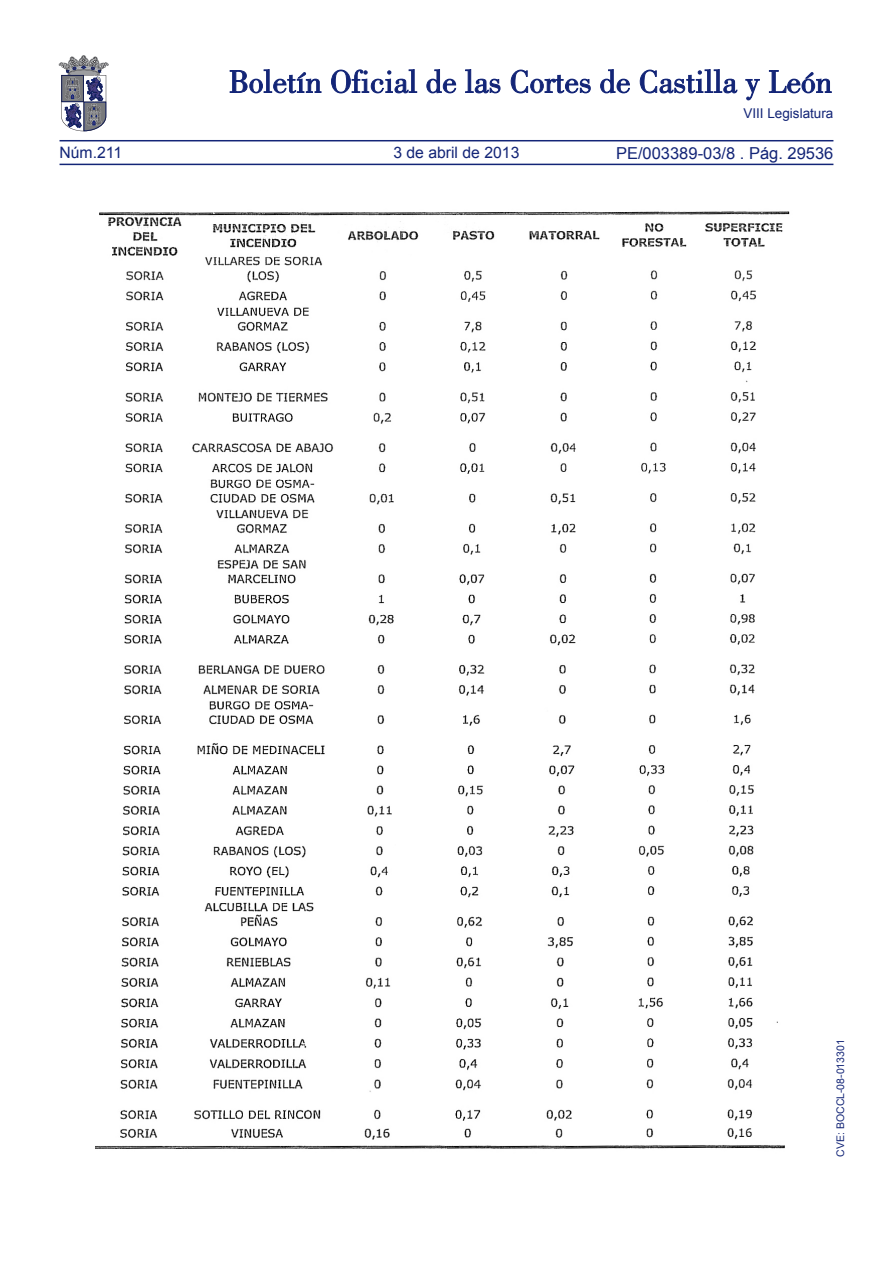
<style>
.page{position:relative;width:893px;height:1263px;background:#fff}
.page>*{position:absolute;margin:0;border:0;box-sizing:border-box;transform-origin:0 0}
.t1{font:16.5px "Arial";color:#132577}
.t2{font:15.75px "Arial";color:#132577}
.t3{font:13.5px "Arial";color:#132577}
.TEXTO_NORMAL{font:10.5px "Arial";color:#132577}
</style>
<div class="page">
<hr style="left:60px;top:164px;width:773px;height:1px;background:#132577">
<hr style="left:60px;top:140px;width:773px;height:1px;background:#132577">
<svg style="left:230px;top:69px;width:91px;height:24px"></svg>
<svg style="left:331px;top:69px;width:86px;height:24px"></svg>
<svg style="left:426px;top:69px;width:30px;height:24px"></svg>
<svg style="left:465px;top:69px;width:35px;height:24px"></svg>
<svg style="left:511px;top:70px;width:80px;height:23px"></svg>
<svg style="left:600px;top:69px;width:30px;height:24px"></svg>
<svg style="left:640px;top:69px;width:97px;height:24px"></svg>
<svg style="left:745px;top:79px;width:15px;height:21px"></svg>
<svg style="left:769px;top:70px;width:62px;height:23px"></svg>
<svg style="left:59px;top:55px;width:49px;height:76px"></svg>
<img style="left:95px;top:211px;width:695px;height:938px">
<p class="t2" style="left:60px;top:142px;width:64px">Núm.211</p>
<p class="t2" style="left:393px;top:142px;width:128px">3 de abril de 2013</p>
<p class="t3" style="left:743px;top:105px;width:92px">VIII Legislatura</p>
<p class="t1" style="left:616px;top:142px;width:219px">PE/003389-03/8 . Pág. 29536</p>
<p class="TEXTO_NORMAL" style="left:834px;top:1157px;width:119px;rotate:-90deg">CVE: BOCCL-08-013301</p>
</div>
